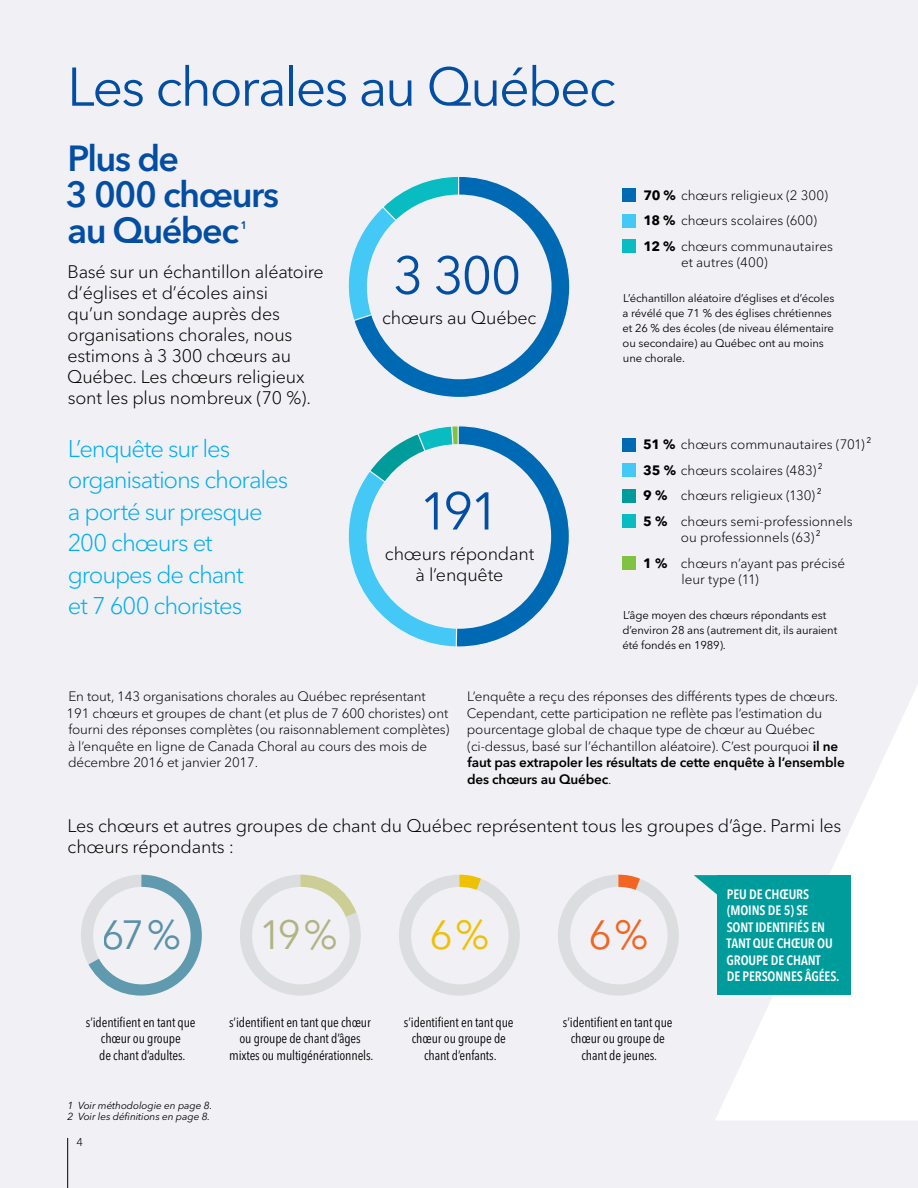
<style>
.page{position:relative;width:918px;height:1188px;background:#f1f1f5}
.page>*{position:absolute;margin:0;border:0;box-sizing:border-box;transform-origin:0 0}
.t1{font:54px "Avenir Next LT Pro";letter-spacing:-.04em;color:#034ea2}
.t2{font:52.5px "Avenir Next LT Pro";letter-spacing:-.055em;color:#034ea2}
.t3{font:40.5px "Avenir Next LT Pro";color:#609aae}
.t4{font:40.5px "Avenir Next LT Pro";color:#b2b384}
.t5{font:40.5px "Avenir Next LT Pro";color:#efc105}
.t6{font:40.5px "Avenir Next LT Pro";color:#f26522}
.t7{font:600 36px/36px "Avenir Next LT Pro";letter-spacing:-.04em;color:#034ea2}
.t8{font:300 24px/31.5px "Avenir Next LT Pro";letter-spacing:-.045em;color:#00aeef}
.t9{font:300 18px/21px "Avenir Next LT Pro";letter-spacing:-.01em;color:#000}
.t10{font:300 13.5px/16.5px "Avenir Next LT Pro";letter-spacing:-.01em;color:#000}
.t11{font:condensed 13.5px/16.5px "Avenir Next LT Pro";letter-spacing:-.01em;color:#000;text-align:center}
.t12{font:600 condensed 13.5px/16.5px "Avenir Next LT Pro";letter-spacing:-.01em;color:#fff}
.t13{font:11.25px/15px "Avenir Next LT Pro";letter-spacing:-.01em;color:#000}
.t14{font:300 11.25px "Avenir Next LT Pro";color:#000}
.t15{font:italic 10.2px/11.6px "Avenir Next LT Pro";letter-spacing:-.01em;color:#000}
.s1{font-weight:700}
.s2{font-weight:600}
</style>
<div class="page">
<svg style="left:716px;top:686px;width:202px;height:434px;fill:#fff"></svg>
<svg style="left:81px;top:875px;width:121px;height:121px"></svg>
<div style="left:93px;top:887px;width:98px;height:97px;background:#f1f1f5;border-radius:50%"></div>
<svg style="left:240px;top:875px;width:121px;height:121px"></svg>
<div style="left:252px;top:887px;width:98px;height:97px;background:#f1f1f5;border-radius:50%"></div>
<svg style="left:399px;top:875px;width:121px;height:121px"></svg>
<div style="left:411px;top:887px;width:98px;height:97px;background:#f1f1f5;border-radius:50%"></div>
<svg style="left:558px;top:875px;width:121px;height:121px"></svg>
<div style="left:570px;top:887px;width:98px;height:97px;background:#f1f1f5;border-radius:50%"></div>
<svg style="left:348px;top:260px;width:4px;height:51px"></svg>
<svg style="left:352px;top:177px;width:218px;height:214px"></svg>
<div style="left:367px;top:195px;width:185px;height:184px;background:#f1f1f5;border-radius:50%"></div>
<svg style="left:348px;top:391px;width:221px;height:256px"></svg>
<div style="left:366px;top:444px;width:185px;height:185px;background:#f1f1f5;border-radius:50%"></div>
<div style="left:622px;top:188px;width:14px;height:14px;background:#0069b4"></div>
<div style="left:622px;top:214px;width:14px;height:13px;background:#44c8f5"></div>
<div style="left:622px;top:239px;width:14px;height:14px;background:#08bcc1"></div>
<div style="left:622px;top:438px;width:14px;height:13px;background:#0069b4"></div>
<div style="left:622px;top:463px;width:14px;height:14px;background:#44c8f5"></div>
<div style="left:622px;top:489px;width:14px;height:13px;background:#009c9c"></div>
<div style="left:622px;top:514px;width:14px;height:14px;background:#08bcc1"></div>
<div style="left:622px;top:556px;width:14px;height:14px;background:#80c342"></div>
<div style="left:717px;top:875px;width:133px;height:120px;background:#009c9c"></div>
<svg style="left:694px;top:875px;width:23px;height:22px"></svg>
<hr style="left:67px;top:1138px;width:1px;height:50px;background:#000">
<h1 class="t1" style="left:67px;top:55px;width:550px">Les chorales au Québec</h1>
<h3 class="t7" style="left:66px;top:140px;width:215px">Plus de<br>3 000 chœurs au Québec<sup>1</sup></h3>
<h3 class="t9" style="left:67px;top:261px;width:258px">Basé sur un échantillon aléatoire d’églises et d’écoles ainsi<br>qu’un sondage auprès des organisations chorales, nous estimons à 3 300 chœurs au<br>Québec. Les chœurs religieux sont les plus nombreux (70 %).</h3>
<h3 class="t8" style="left:68px;top:432px;width:222px">L’enquête sur les organisations chorales a porté sur presque<br>200 chœurs et groupes de chant<br>et 7 600 choristes</h3>
<h2 class="t2" style="left:393px;top:244px;width:130px">3 300</h2>
<h3 class="t9" style="left:382px;top:307px;width:156px">chœurs au Québec</h3>
<h2 class="t2" style="left:419px;top:480px;width:83px">191</h2>
<h3 class="t9" style="left:385px;top:543px;width:151px;text-align:center">chœurs répondant à l’enquête</h3>
<p class="t10" style="left:644px;top:182px;width:191px;line-height:25.5px"><span class="s1">70 %</span> chœurs religieux (2 300)<br><span class="s1">18 %</span> chœurs scolaires (600)<br><span class="s1">12 %</span> chœurs communautaires</p>
<p class="t10" style="left:681px;top:254px;width:88px">et autres (400)</p>
<p class="t13" style="left:623px;top:291px;width:213px">L’échantillon aléatoire d’églises et d’écoles a révélé que 71 % des églises chrétiennes et 26 % des écoles (de niveau élémentaire ou secondaire) au Québec ont au moins une chorale.</p>
<p class="t10" style="left:643px;top:432px;width:230px;line-height:25.5px"><span class="s1">51 %</span> chœurs communautaires (701)2<br><span class="s1">35 %</span> chœurs scolaires (483)2<br><span class="s1">9 %</span> chœurs religieux (130)2<br><span class="s1">5 %</span> chœurs semi-professionnels</p>
<p class="t10" style="left:643px;top:525px;width:203px;line-height:25.5px;text-indent:38px">ou professionnels (63)2<br><span class="s1">1 %</span> chœurs n’ayant pas précisé</p>
<p class="t10" style="left:682px;top:571px;width:79px">leur type (11)</p>
<p class="t13" style="left:622px;top:608px;width:216px">L’âge moyen des chœurs répondants est d’environ 28 ans (autrement dit, ils auraient été fondés en 1989).</p>
<p class="t10" style="left:67px;top:688px;width:385px">En tout, 143 organisations chorales au Québec représentant 191 chœurs et groupes de chant (et plus de 7 600 choristes) ont fourni des réponses complètes (ou raisonnablement complètes) à l’enquête en ligne de Canada Choral au cours des mois de décembre 2016 et janvier 2017.</p>
<p class="t10" style="left:467px;top:688px;width:380px">L’enquête a reçu des réponses des différents types de chœurs.<br>Cependant, cette participation ne reflète pas l’estimation du pourcentage global de chaque type de chœur au Québec (ci-dessus, basé sur l’échantillon aléatoire). C’est pourquoi <span class="s2">il ne faut pas extrapoler les résultats de cette enquête à l’ensemble des chœurs au Québec</span>.</p>
<h3 class="t9" style="left:68px;top:815px;width:775px">Les chœurs et autres groupes de chant du Québec représentent tous les groupes d’âge. Parmi les chœurs répondants :</h3>
<h3 class="t3" style="left:102px;top:911px;width:80px">67%</h3>
<h3 class="t4" style="left:259px;top:911px;width:80px">19%</h3>
<h3 class="t5" style="left:429px;top:911px;width:61px">6%</h3>
<h3 class="t6" style="left:588px;top:911px;width:61px">6%</h3>
<p class="t11" style="left:86px;top:1014px;width:111px">s’identifient en tant que chœur ou groupe<br>de chant d’adultes.</p>
<p class="t11" style="left:229px;top:1014px;width:146px">s’identifient en tant que chœur ou groupe de chant d’âges mixtes ou multigénérationnels.</p>
<p class="t11" style="left:404px;top:1014px;width:111px">s’identifient en tant que chœur ou groupe de chant d’enfants.</p>
<p class="t11" style="left:563px;top:1014px;width:111px">s’identifient en tant que chœur ou groupe de chant de jeunes.</p>
<p class="t15" style="left:68px;top:1100px;width:146px">1 Voir méthodologie en page 8.<br>2 Voir les définitions en page 8.</p>
<p class="t14" style="left:77px;top:1135px;width:8px">4</p>
<p class="t12" style="left:727px;top:886px;width:114px">PEU DE CHŒURS (MOINS DE 5) SE<br>SONT IDENTIFIÉS EN<br>TANT QUE CHŒUR OU<br>GROUPE DE CHANT<br>DE PERSONNES ÂGÉES.</p>
</div>
